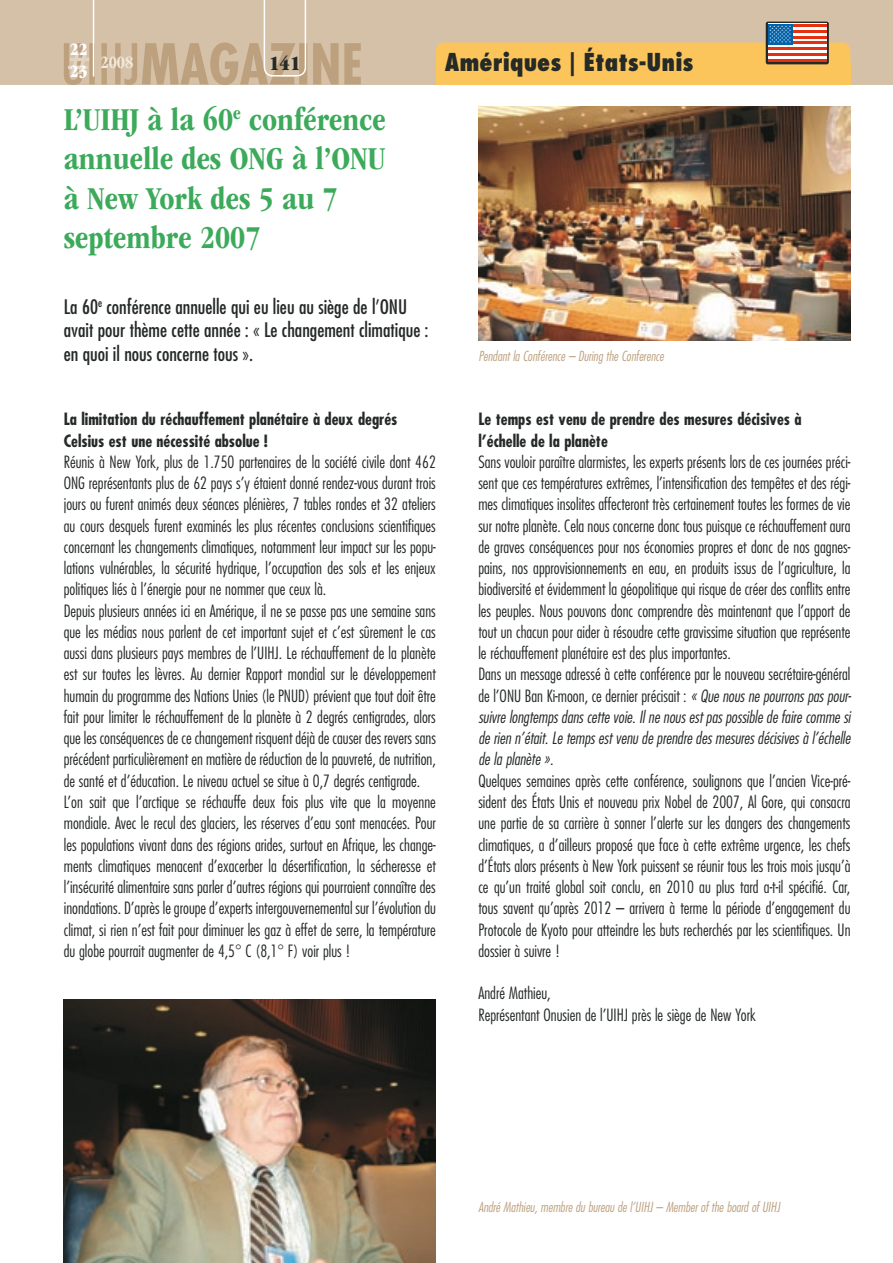
<style>
.page{position:relative;width:893px;height:1263px;background:#fff}
.page>*{position:absolute;margin:0;border:0;box-sizing:border-box;transform-origin:0 0}
.t1{font:700 condensed 33px/39.6px "ITC Garamond Std";color:#3caa5a}
.t2{font:800 condensed 24px "Futura Std";color:#252a27}
.t3{font:21px "ITC Garamond Std Ult Cond";color:#252a27}
.t4{font:condensed 19.5px/23.4px "Futura Std";color:#252a27}
.t5{font:700 condensed 18px "ITC Garamond Std";color:#f1e9de}
.t6{font:18px/21.6px "ITC Garamond Std Ult Cond";color:#fff}
.t7{font:300 condensed 16.5px/21.3px "Futura Std";color:#252a27}
.t8{font:700 condensed 16.5px/21.3px "Futura Std";color:#252a27}
.t9{font:italic 300 condensed 13.5px "Futura Std";color:#bda17f}
.s1{font-style:italic}
</style>
<div class="page">
<div style="left:0;top:0;width:893px;height:85px;background:#d4c1a8"></div>
<svg style="left:64px;top:0;width:297px;height:85px"></svg>
<div style="left:436px;top:43px;width:414px;height:42px;background:#fbc55c;border-radius:9px"></div>
<div style="left:766px;top:22px;width:63px;height:42px;background:linear-gradient(to right,#252a27,#252a27);border-radius:2px"></div>
<div style="left:768px;top:24px;width:59px;height:38px;background:#fff"></div>
<hr style="left:768px;top:59px;width:59px;height:3px;background:#e5310f">
<hr style="left:768px;top:53px;width:59px;height:3px;background:#e5310f">
<hr style="left:768px;top:47px;width:59px;height:3px;background:#e5310f">
<hr style="left:768px;top:42px;width:59px;height:2px;background:#e5310f">
<hr style="left:768px;top:36px;width:59px;height:3px;background:#e5310f">
<hr style="left:768px;top:30px;width:59px;height:3px;background:#e5310f">
<hr style="left:768px;top:24px;width:59px;height:3px;background:#e5310f">
<div style="left:768px;top:24px;width:24px;height:20px;background:#0062aa"></div>
<svg style="left:769px;top:25px;width:22px;height:18px"></svg>
<img style="left:478px;top:106px;width:372px;height:234px">
<img style="left:64px;top:999px;width:372px;height:264px">
<p class="t6" style="left:70px;top:39px;width:19px">22<br>23</p>
<h2 class="t2" style="left:445px;top:47px;width:250px">Amériques | États-Unis</h2>
<h1 class="t1" style="left:64px;top:99px;width:323px">L’UIHJ à la 60<sup>e</sup> conférence annuelle des ONG à l’ONU à New York des 5 au 7 septembre 2007</h1>
<p class="t5" style="left:100px;top:52px;width:34px">2008</p>
<p class="t3" style="left:269px;top:51px;width:33px">141</p>
<p class="t4" style="left:64px;top:295px;width:366px">La 60<sup>e</sup> conférence annuelle qui eu lieu au siège de l’ONU avait pour thème cette année : « Le changement climatique : en quoi il nous concerne tous ».</p>
<p class="t8" style="left:64px;top:409px;width:335px">La limitation du réchauffement planétaire à deux degrés<br>Celsius est une nécessité absolue !</p>
<p class="t7" style="left:64px;top:451px;width:374px">Réunis à New York, plus de 1.750 partenaires de la société civile dont 462<br>ONG représentants plus de 62 pays s’y étaient donné rendez-vous durant trois jours ou furent animés deux séances plénières, 7 tables rondes et 32 ateliers au cours desquels furent examinés les plus récentes conclusions scientifiques concernant les changements climatiques, notamment leur impact sur les popu&shy;lations vulnérables, la sécurité hydrique, l’occupation des sols et les enjeux politiques liés à l’énergie pour ne nommer que ceux là.<br>Depuis plusieurs années ici en Amérique, il ne se passe pas une semaine sans que les médias nous parlent de cet important sujet et c’est sûrement le cas aussi dans plusieurs pays membres de l’UIHJ. Le réchauffement de la planète est sur toutes les lèvres. Au dernier Rapport mondial sur le développement humain du programme des Nations Unies (le PNUD) prévient que tout doit être fait pour limiter le réchauffement de la planète à 2 degrés centigrades, alors que les conséquences de ce changement risquent déjà de causer des revers sans précédent particulièrement en matière de réduction de la pauvreté, de nutrition, de santé et d’éducation. Le niveau actuel se situe à 0,7 degrés centigrade.<br>L’on sait que l’arctique se réchauffe deux fois plus vite que la moyenne mondiale. Avec le recul des glaciers, les réserves d’eau sont menacées. Pour les populations vivant dans des régions arides, surtout en Afrique, les change&shy;ments climatiques menacent d’exacerber la désertification, la sécheresse et l’insécurité alimentaire sans parler d’autres régions qui pourraient connaître des inondations. D’après le groupe d’experts intergouvernemental sur l’évolution du climat, si rien n’est fait pour diminuer les gaz à effet de serre, la température du globe pourrait augmenter de 4,5° C (8,1° F) voir plus !</p>
<p class="t9" style="left:478px;top:348px;width:187px">Pendant la Conférence – During the Conference</p>
<p class="t8" style="left:478px;top:409px;width:325px">Le temps est venu de prendre des mesures décisives à l’échelle de la planète</p>
<p class="t7" style="left:478px;top:451px;width:374px">Sans vouloir paraître alarmistes, les experts présents lors de ces journées préci&shy;sent que ces températures extrêmes, l’intensification des tempêtes et des régi&shy;mes climatiques insolites affecteront très certainement toutes les formes de vie sur notre planète. Cela nous concerne donc tous puisque ce réchauffement aura de graves conséquences pour nos économies propres et donc de nos gagnes&shy;pains, nos approvisionnements en eau, en produits issus de l’agriculture, la biodiversité et évidemment la géopolitique qui risque de créer des conflits entre les peuples. Nous pouvons donc comprendre dès maintenant que l’apport de tout un chacun pour aider à résoudre cette gravissime situation que représente le réchauffement planétaire est des plus importantes.<br>Dans un message adressé à cette conférence par le nouveau secrétaire-général de l’ONU Ban Ki-moon, ce dernier précisait : <span class="s1">« Que nous ne pourrons pas pour&shy;suivre longtemps dans cette voie. Il ne nous est pas possible de faire comme si de rien n’était. Le temps est venu de prendre des mesures décisives à l’échelle de la planète »</span>.<br>Quelques semaines après cette conférence, soulignons que l’ancien Vice-pré&shy;sident des États Unis et nouveau prix Nobel de 2007, Al Gore, qui consacra une partie de sa carrière à sonner l’alerte sur les dangers des changements climatiques, a d’ailleurs proposé que face à cette extrême urgence, les chefs d’États alors présents à New York puissent se réunir tous les trois mois jusqu’à ce qu’un traité global soit conclu, en 2010 au plus tard a-t-il spécifié. Car, tous savent qu’après 2012 – arrivera à terme la période d’engagement du Protocole de Kyoto pour atteindre les buts recherchés par les scientifiques. Un dossier à suivre !</p>
<p class="t7" style="left:478px;top:982px;width:279px">André Mathieu,<br>Représentant Onusien de l’UIHJ près le siège de New York</p>
<p class="t9" style="left:478px;top:1199px;width:303px">André Mathieu, membre du bureau de l’UIHJ – Member of the board of UIHJ</p>
</div>
